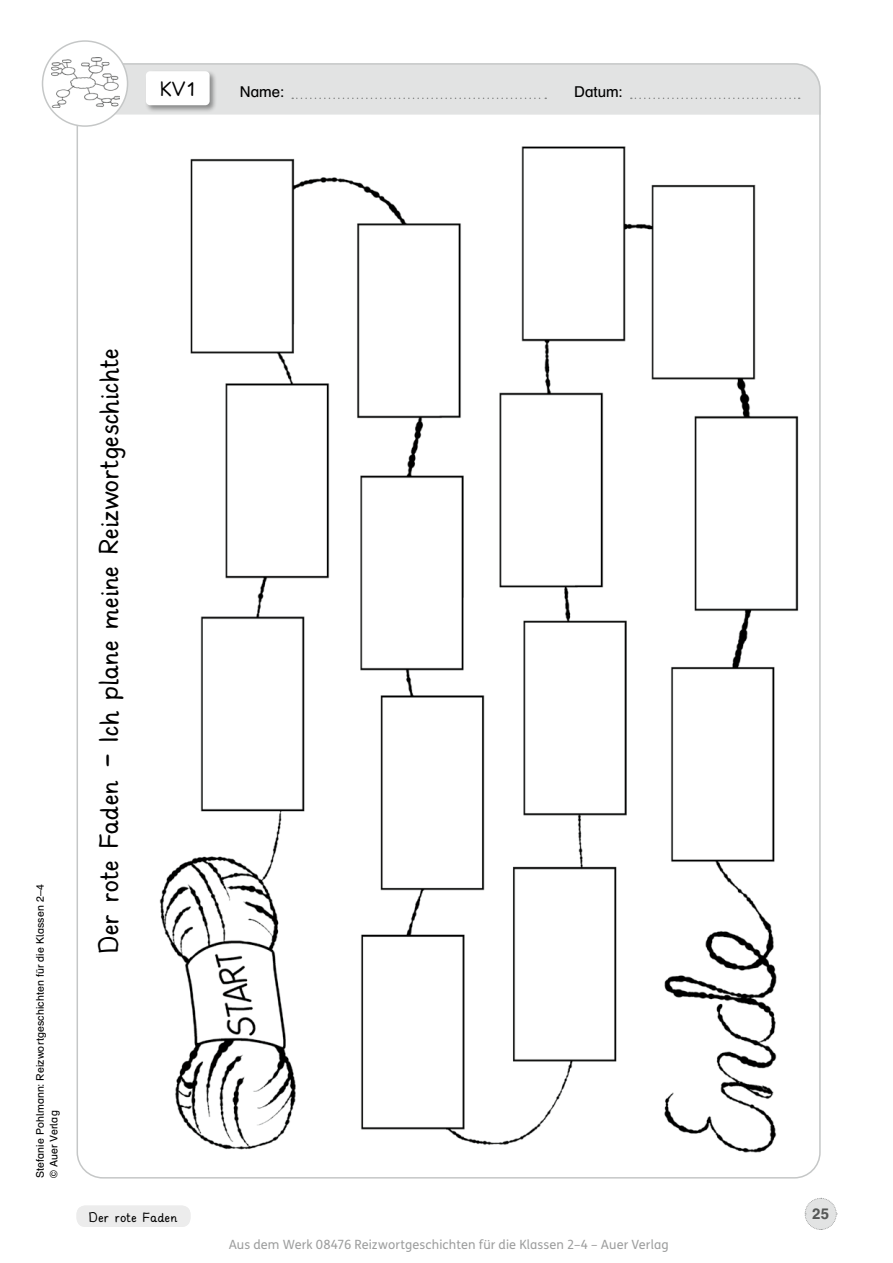
<style>
.page{position:relative;width:893px;height:1263px;background:#fff}
.page>*{position:absolute;margin:0;border:0;box-sizing:border-box;transform-origin:0 0}
.t1{font:30px "Grundschrift GSV";letter-spacing:.01em;color:#000}
.t2{font:22.5px "Grundschrift GSV";color:#000}
.t3{font:15px "Grundschrift GSV";letter-spacing:.02em;color:#000}
.t4{font:15px "Auer Schulbuch";letter-spacing:.005em;color:#000}
.t5{font:700 15px "Auer Schulbuch";color:#555756}
.t6{font:12.75px "FS Klett";letter-spacing:.01em;color:#9d9e9e}
.t7{font:10.5px/13.5px "Auer Schulbuch";letter-spacing:.015em;color:#000}
</style>
<div class="page">
<svg style="left:804px;top:1197px;width:33px;height:33px"></svg>
<div style="left:89px;top:1205px;width:89px;height:22px;background:#ececec"></div>
<svg style="left:77px;top:1205px;width:12px;height:22px"></svg>
<svg style="left:178px;top:1205px;width:12px;height:22px"></svg>
<div style="left:42px;top:40px;width:86px;height:87px;border:2px solid #c5c7c7;border-radius:50%"></div>
<svg style="left:112px;top:64px;width:709px;height:51px"></svg>
<div style="left:145px;top:70px;width:72px;height:43px;background:#000;opacity:.4"></div>
<div style="left:146px;top:71px;width:64px;height:34px;background:#fff;border-radius:4px"></div>
<img style="left:51px;top:57px;width:68px;height:51px">
<img style="left:160px;top:146px;width:639px;height:1007px">
<h2 class="t2" style="left:160px;top:76px;width:35px">KV1</h2>
<h3 class="t4" style="left:240px;top:82px;width:46px">Name:</h3>
<h3 class="t4" style="left:574px;top:82px;width:50px">Datum:</h3>
<p class="t7" style="left:33px;top:1178px;width:295px;rotate:-90deg">Stefanie Pohlmann: Reizwortgeschichten für die Klassen 2–4 © Auer Verlag</p>
<h1 class="t1" style="left:92px;top:953px;width:607px;rotate:-90deg">Der rote Faden – Ich plane meine Reizwortgeschichte</h1>
<h3 class="t3" style="left:89px;top:1209px;width:90px">Der rote Faden</h3>
<p class="t6" style="left:229px;top:1236px;width:441px">Aus dem Werk 08476 Reizwortgeschichten für die Klassen 2–4 – Auer Verlag</p>
<h3 class="t5" style="left:812px;top:1204px;width:18px">25</h3>
</div>
